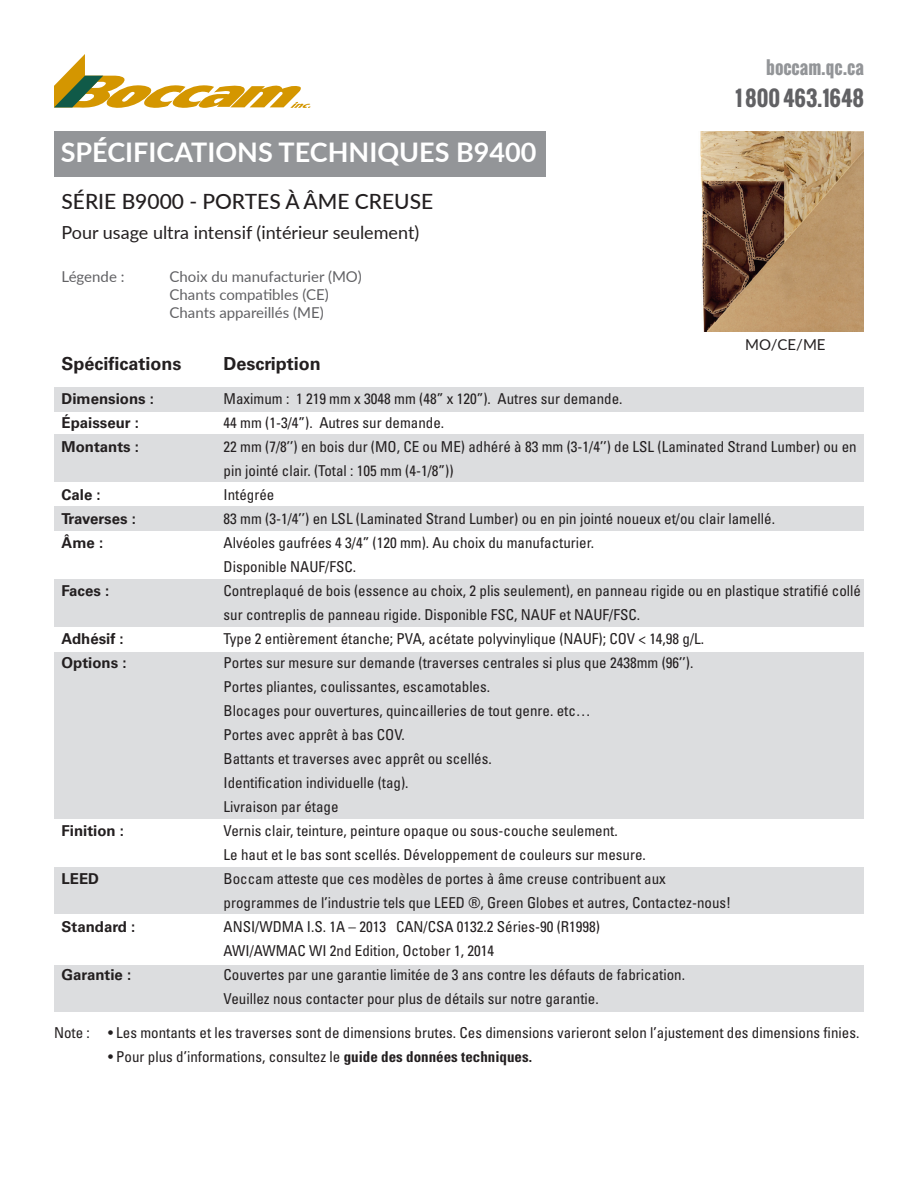
<style>
.page{position:relative;width:918px;height:1188px;background:#fff}
.page>*{position:absolute;margin:0;border:0;box-sizing:border-box;transform-origin:0 0}
.t1{font:700 27px "Lato";color:#fff}
.t2{font:500 21px "Lato";color:#231f20}
.t3{font:700 21px "Oswald";color:#616164}
.t4{font:18px "Lato";color:#231f20}
.t5{font:700 18px "Univers";color:#231f20}
.t6{font:700 18px "Oswald";color:#939598}
.t7{font:condensed 15px/24px "Univers";color:#231f20}
.t8{font:700 15px "Univers";color:#231f20}
.t9{font:15px "Lato";color:#616164}
.t10{font:15px "Lato";color:#231f20}
.s1{font-weight:700}
</style>
<div class="page">
<div style="left:54px;top:966px;width:810px;height:46px;background:#dcdddf"></div>
<div style="left:54px;top:867px;width:810px;height:46px;background:#dcdddf"></div>
<div style="left:54px;top:652px;width:810px;height:167px;background:#dcdddf"></div>
<div style="left:54px;top:579px;width:810px;height:47px;background:#dcdddf"></div>
<div style="left:54px;top:434px;width:810px;height:48px;background:#dcdddf"></div>
<svg style="left:54px;top:54px;width:256px;height:54px"></svg>
<div style="left:54px;top:132px;width:491px;height:45px;background:#939598"></div>
<img style="left:700px;top:132px;width:164px;height:200px">
<div style="left:54px;top:387px;width:810px;height:24px;background:#dcdddf"></div>
<div style="left:54px;top:507px;width:810px;height:24px;background:#dcdddf"></div>
<p class="t1" style="left:61px;top:132px;width:477px">SPÉCIFICATIONS TECHNIQUES B9400</p>
<p class="t2" style="left:62px;top:186px;width:373px">SÉRIE B9000 - PORTES À ÂME CREUSE</p>
<p class="t4" style="left:62px;top:220px;width:359px">Pour usage ultra intensif (intérieur seulement)</p>
<p class="t9" style="left:62px;top:266px;width:64px">Légende :</p>
<p class="t9" style="left:170px;top:266px;width:194px">Choix du manufacturier (MO)</p>
<p class="t9" style="left:170px;top:284px;width:161px">Chants compatibles (CE)</p>
<p class="t9" style="left:170px;top:302px;width:156px">Chants appareillés (ME)</p>
<p class="t5" style="left:62px;top:353px;width:122px">Spécifications</p>
<p class="t5" style="left:224px;top:353px;width:99px">Description</p>
<p class="t6" style="left:766px;top:54px;width:99px">boccam.qc.ca</p>
<p class="t3" style="left:736px;top:83px;width:130px">1 800 463.1648</p>
<p class="t10" style="left:745px;top:333px;width:82px">MO/CE/ME</p>
<p class="t8" style="left:62px;top:390px;width:94px">Dimensions :</p>
<p class="t7" style="left:224px;top:386px;width:400px">Maximum : 1 219 mm x 3048 mm (48” x 120”). Autres sur demande.</p>
<p class="t8" style="left:62px;top:414px;width:79px">Épaisseur :</p>
<p class="t7" style="left:224px;top:410px;width:222px">44 mm (1-3/4”). Autres sur demande.</p>
<p class="t8" style="left:62px;top:438px;width:79px">Montants :</p>
<p class="t7" style="left:224px;top:434px;width:635px">22 mm (7/8’’) en bois dur (MO, CE ou ME) adhéré à 83 mm (3-1/4’’) de LSL (Laminated Strand Lumber) ou en pin jointé clair. (Total : 105 mm (4-1/8”))</p>
<p class="t8" style="left:62px;top:486px;width:41px">Cale :</p>
<p class="t7" style="left:224px;top:482px;width:52px">Intégrée</p>
<p class="t8" style="left:62px;top:510px;width:76px">Traverses :</p>
<p class="t7" style="left:224px;top:506px;width:553px">83 mm (3-1/4’’) en LSL (Laminated Strand Lumber) ou en pin jointé noueux et/ou clair lamellé.</p>
<p class="t8" style="left:62px;top:534px;width:43px">Âme :</p>
<p class="t7" style="left:224px;top:530px;width:372px">Alvéoles gaufrées 4 3/4” (120 mm). Au choix du manufacturier.</p>
<p class="t7" style="left:224px;top:554px;width:134px">Disponible NAUF/FSC.</p>
<p class="t8" style="left:62px;top:582px;width:49px">Faces :</p>
<p class="t7" style="left:224px;top:578px;width:639px">Contreplaqué de bois (essence au choix, 2 plis seulement), en panneau rigide ou en plastique stratifié collé sur contreplis de panneau rigide. Disponible FSC, NAUF et NAUF/FSC.</p>
<p class="t8" style="left:62px;top:630px;width:64px">Adhésif :</p>
<p class="t7" style="left:224px;top:626px;width:482px">Type 2 entièrement étanche; PVA, acétate polyvinylique (NAUF); COV &lt; 14,98 g/L.</p>
<p class="t8" style="left:62px;top:654px;width:67px">Options :</p>
<p class="t7" style="left:224px;top:650px;width:471px">Portes sur mesure sur demande (traverses centrales si plus que 2438mm (96’’).</p>
<p class="t7" style="left:224px;top:674px;width:268px">Portes pliantes, coulissantes, escamotables.</p>
<p class="t7" style="left:224px;top:698px;width:369px">Blocages pour ouvertures, quincailleries de tout genre. etc…</p>
<p class="t7" style="left:224px;top:722px;width:183px">Portes avec apprêt à bas COV.</p>
<p class="t7" style="left:224px;top:746px;width:270px">Battants et traverses avec apprêt ou scellés.</p>
<p class="t7" style="left:224px;top:770px;width:186px">Identification individuelle (tag).</p>
<p class="t7" style="left:224px;top:794px;width:116px">Livraison par étage</p>
<p class="t8" style="left:62px;top:822px;width:64px">Finition :</p>
<p class="t7" style="left:224px;top:818px;width:396px">Vernis clair, teinture, peinture opaque ou sous-couche seulement.</p>
<p class="t7" style="left:224px;top:842px;width:424px">Le haut et le bas sont scellés. Développement de couleurs sur mesure.</p>
<p class="t8" style="left:62px;top:870px;width:39px">LEED</p>
<p class="t7" style="left:224px;top:866px;width:444px">Boccam atteste que ces modèles de portes à âme creuse contribuent aux</p>
<p class="t7" style="left:224px;top:890px;width:509px">programmes de l’industrie tels que LEED ®, Green Globes et autres, Contactez-nous!</p>
<p class="t8" style="left:62px;top:918px;width:75px">Standard :</p>
<p class="t7" style="left:224px;top:914px;width:378px">ANSI/WDMA I.S. 1A – 2013 CAN/CSA 0132.2 Séries-90 (R1998)</p>
<p class="t7" style="left:224px;top:938px;width:272px">AWI/AWMAC WI 2nd Edition, October 1, 2014</p>
<p class="t8" style="left:62px;top:966px;width:71px">Garantie :</p>
<p class="t7" style="left:224px;top:962px;width:463px">Couvertes par une garantie limitée de 3 ans contre les défauts de fabrication.</p>
<p class="t7" style="left:224px;top:986px;width:377px">Veuillez nous contacter pour plus de détails sur notre garantie.</p>
<p class="t7" style="left:54px;top:1020px;width:807px">Note : • Les montants et les traverses sont de dimensions brutes. Ces dimensions varieront selon l’ajustement des dimensions finies.</p>
<p class="t7" style="left:108px;top:1044px;width:426px">• Pour plus d’informations, consultez le <span class="s1">guide des données techniques.</span></p>
</div>
